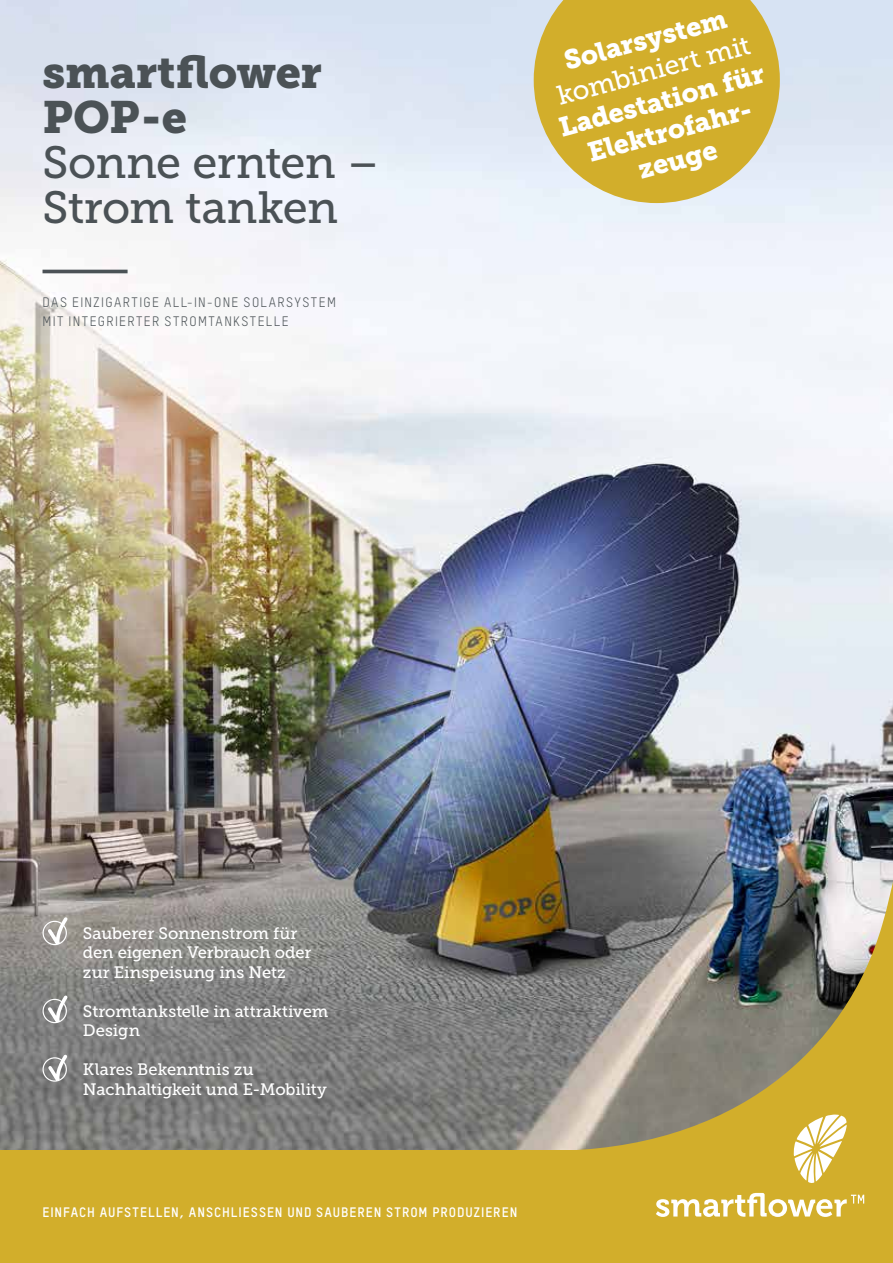
<style>
.page{position:relative;width:893px;height:1263px;background:#fff}
.page>*{position:absolute;margin:0;border:0;box-sizing:border-box;transform-origin:0 0}
.t1{font:45px/45px "Museo Slab 500";letter-spacing:-.015em;color:#4b5256}
.t2{font:45px/45px "Museo Slab 900";letter-spacing:-.005em;color:#4b5256}
.t3{font:27px/30.8px "Museo Slab 900";color:#fff;text-align:center}
.t4{font:27px "Museo Slab 500";color:#fff}
.t5{font:16.5px/19.5px "Museo Slab 500";letter-spacing:-.005em;color:#fff}
.t6{font:13.5px/18.8px "TSTARPRO";letter-spacing:.1em;color:#4b5256}
.t7{font:700 13.5px "TSTAR";letter-spacing:.07em;color:#fff}
</style>
<div class="page">
<img style="left:0;top:0;width:893px;height:1151px">
<div style="left:0;top:1151px;width:893px;height:112px;background:#d2ae2b"></div>
<img style="left:548px;top:808px;width:345px;height:343px">
<svg style="left:656px;top:1193px;width:208px;height:24px"></svg>
<svg style="left:793px;top:1114px;width:54px;height:69px"></svg>
<div style="left:43px;top:921px;width:24px;height:24px;border:1px solid #fff;border-radius:50%"></div>
<svg style="left:45px;top:914px;width:26px;height:42px"></svg>
<div style="left:43px;top:999px;width:24px;height:24px;border:1px solid #fff;border-radius:50%"></div>
<svg style="left:45px;top:992px;width:26px;height:42px"></svg>
<div style="left:43px;top:1057px;width:24px;height:25px;border:1px solid #fff;border-radius:50%"></div>
<svg style="left:45px;top:1051px;width:25px;height:41px"></svg>
<hr style="left:43px;top:270px;width:85px;height:3px;background:#4b5256">
<svg style="left:534px;top:0;width:246px;height:203px;fill:#d2ae2b"></svg>
<h1 class="t2" style="left:43px;top:50px;width:281px">smartflower<br>POP-e</h1>
<h1 class="t1" style="left:43px;top:140px;width:338px">Sonne ernten –<br>Strom tanken</h1>
<p class="t6" style="left:43px;top:293px;width:295px">DAS EINZIGARTIGE ALL-IN-ONE SOLARSYSTEM<br>MIT INTEGRIERTER STROMTANKSTELLE</p>
<h2 class="t3" style="left:561px;top:46px;width:169px;rotate:-15deg">Solarsystem</h2>
<h2 class="t4" style="left:554px;top:81px;width:200px;rotate:-15deg">kombiniert mit</h2>
<h2 class="t3" style="left:556px;top:113px;width:213px;rotate:-15deg">Ladestation für<br>Elektrofahr&shy;zeuge</h2>
<p class="t5" style="left:83px;top:923px;width:230px">Sauberer Sonnenstrom für den eigenen Verbrauch oder zur Einspeisung ins Netz</p>
<p class="t5" style="left:83px;top:1001px;width:247px">Stromtankstelle in attraktivem<br>Design</p>
<p class="t5" style="left:83px;top:1060px;width:245px">Klares Bekenntnis zu<br>Nachhaltigkeit und E-Mobility</p>
<p class="t7" style="left:43px;top:1203px;width:476px">EINFACH AUFSTELLEN, ANSCHLIESSEN UND SAUBEREN STROM PRODUZIEREN</p>
</div>
